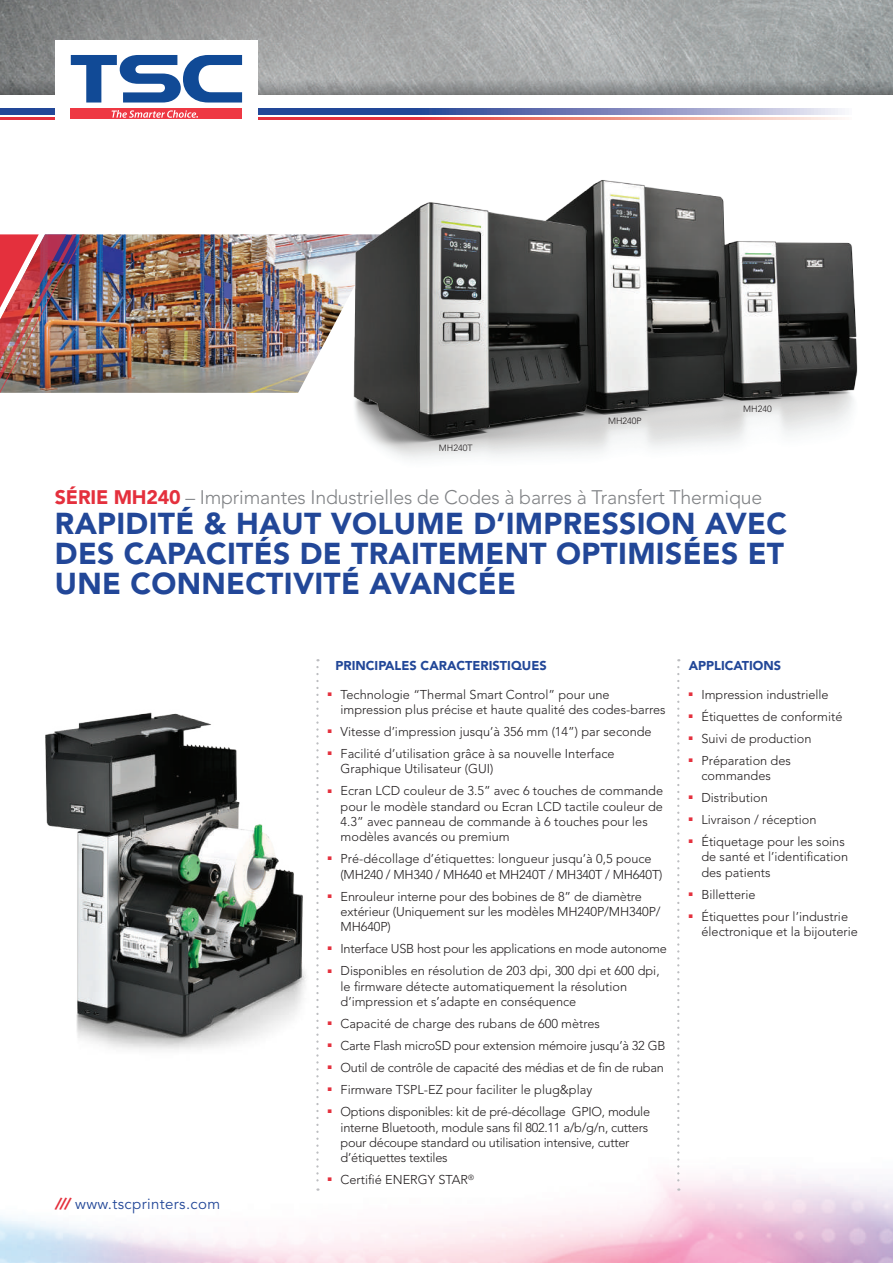
<style>
.page{position:relative;width:893px;height:1263px;background:#fff}
.page>*{position:absolute;margin:0;border:0;box-sizing:border-box;transform-origin:0 0}
.t1{font:900 30px/30px "Avenir LT Std";letter-spacing:.01em;color:#224798;text-align:justify}
.t2{font:300 19.5px "Avenir";letter-spacing:-.01em;color:#808285}
.t3{font:15px "Avenir LT Std";letter-spacing:.025em;color:#224798}
.t4{font:300 12.75px/15.3px "Avenir";color:#231f20}
.t5{font:300 12.75px/15.3px "Avenir";letter-spacing:-.02em;color:#231f20}
.t6{font:900 12.75px "Avenir LT Std";color:#224798}
.t7{font:300 9px "Avenir";color:#231f20}
.s1{font-family:"Avenir LT Std";font-weight:900;color:#e4303d}
.s2{font-weight:900;font-style:italic;color:#e4303d}
</style>
<div class="page">
<img style="left:0;top:0;width:893px;height:80px">
<svg style="left:0;top:80px;width:893px;height:14px;background:#8e9091"></svg>
<svg style="left:0;top:108px;width:842px;height:7px;background:#6578b4"></svg>
<svg style="left:0;top:117px;width:842px;height:2px"></svg>
<div style="left:55px;top:40px;width:203px;height:87px;background:#fff"></div>
<svg style="left:71px;top:55px;width:171px;height:48px"></svg>
<div style="left:71px;top:109px;width:171px;height:10px;background:#ee3843"></div>
<svg style="left:112px;top:110px;width:86px;height:8px"></svg>
<img style="left:84px;top:234px;width:250px;height:159px">
<img style="left:0;top:234px;width:84px;height:159px">
<img style="left:334px;top:180px;width:524px;height:280px">
<img style="left:45px;top:712px;width:261px;height:338px">
<svg style="left:316px;top:667px;width:3px;height:524px"></svg>
<svg style="left:677px;top:667px;width:2px;height:524px"></svg>
<p class="t7" style="left:439px;top:442px;width:35px">MH240T</p>
<p class="t7" style="left:608px;top:416px;width:35px">MH240P</p>
<p class="t7" style="left:743px;top:404px;width:30px">MH240</p>
<h2 class="t2" style="left:55px;top:486px;width:709px"><span class="s1">SÉRIE MH240</span> – Imprimantes Industrielles de Codes à barres à Transfert Thermique</h2>
<h1 class="t1" style="left:55px;top:508px;width:733px">RAPIDITÉ &amp; HAUT VOLUME D’IMPRESSION AVEC DES CAPACITÉS DE TRAITEMENT OPTIMISÉES ET UNE CONNECTIVITÉ AVANCÉE</h1>
<p class="t3" style="left:55px;top:1195px;width:167px"><span class="s2">///</span> www.tscprinters.com</p>
<p class="t6" style="left:335px;top:658px;width:213px">PRINCIPALES CARACTERISTIQUES</p>
<p class="t4" style="left:341px;top:687px;width:327px;text-indent:-13px"><sup>■</sup> Technologie “Thermal Smart Control” pour une impression plus précise et haute qualité des codes-barres</p>
<p class="t4" style="left:328px;top:724px;width:325px"><sup>■</sup> Vitesse d’impression jusqu’à 356 mm (14”) par seconde</p>
<p class="t4" style="left:341px;top:746px;width:275px;text-indent:-13px"><sup>■</sup> Facilité d’utilisation grâce à sa nouvelle Interface<br>Graphique Utilisateur (GUI)</p>
<p class="t4" style="left:341px;top:783px;width:324px;text-indent:-13px"><sup>■</sup> Ecran LCD couleur de 3.5” avec 6 touches de commande pour le modèle standard ou Ecran LCD tactile couleur de 4.3” avec panneau de commande à 6 touches pour les modèles avancés ou premium</p>
<p class="t4" style="left:341px;top:851px;width:323px;text-indent:-13px"><sup>■</sup> Pré-décollage d’étiquettes: longueur jusqu’à 0,5 pouce (MH240 / MH340 / MH640 et MH240T / MH340T / MH640T)</p>
<p class="t4" style="left:341px;top:889px;width:321px;text-indent:-13px"><sup>■</sup> Enrouleur interne pour des bobines de 8” de diamètre extérieur (Uniquement sur les modèles MH240P/MH340P/<br>MH640P)</p>
<p class="t5" style="left:328px;top:941px;width:341px"><sup>■</sup> Interface USB host pour les applications en mode autonome</p>
<p class="t4" style="left:341px;top:963px;width:321px;text-indent:-13px"><sup>■</sup> Disponibles en résolution de 203 dpi, 300 dpi et 600 dpi, le firmware détecte automatiquement la résolution d’impression et s’adapte en conséquence</p>
<p class="t4" style="left:328px;top:1016px;width:274px"><sup>■</sup> Capacité de charge des rubans de 600 mètres</p>
<p class="t5" style="left:328px;top:1038px;width:339px"><sup>■</sup> Carte Flash microSD pour extension mémoire jusqu’à 32 GB</p>
<p class="t5" style="left:328px;top:1060px;width:338px"><sup>■</sup> Outil de contrôle de capacité des médias et de fin de ruban</p>
<p class="t4" style="left:328px;top:1082px;width:266px"><sup>■</sup> Firmware TSPL-EZ pour faciliter le plug&amp;play</p>
<p class="t5" style="left:341px;top:1104px;width:311px;text-indent:-13px"><sup>■</sup> Options disponibles: kit de pré-décollage GPIO, module interne Bluetooth, module sans fil 802.11 a/b/g/n, cutters pour découpe standard ou utilisation intensive, cutter d’étiquettes textiles</p>
<p class="t4" style="left:328px;top:1172px;width:148px"><sup>■</sup> Certifié ENERGY STAR<sup>®</sup></p>
<p class="t6" style="left:689px;top:658px;width:94px">APPLICATIONS</p>
<p class="t4" style="left:689px;top:686px;width:142px"><sup>■</sup> Impression industrielle</p>
<p class="t4" style="left:689px;top:708px;width:155px"><sup>■</sup> Étiquettes de conformité</p>
<p class="t4" style="left:689px;top:730px;width:124px"><sup>■</sup> Suivi de production</p>
<p class="t4" style="left:689px;top:753px;width:104px;text-align:center"><sup>■</sup> Préparation des commandes</p>
<p class="t4" style="left:689px;top:790px;width:81px"><sup>■</sup> Distribution</p>
<p class="t4" style="left:689px;top:812px;width:129px"><sup>■</sup> Livraison / réception</p>
<p class="t4" style="left:701px;top:834px;width:148px;text-indent:-13px"><sup>■</sup> Étiquetage pour les soins de santé et l’identification des patients</p>
<p class="t4" style="left:689px;top:887px;width:69px"><sup>■</sup> Billetterie</p>
<p class="t4" style="left:701px;top:909px;width:158px;text-indent:-13px"><sup>■</sup> Étiquettes pour l’industrie électronique et la bijouterie</p>
</div>
